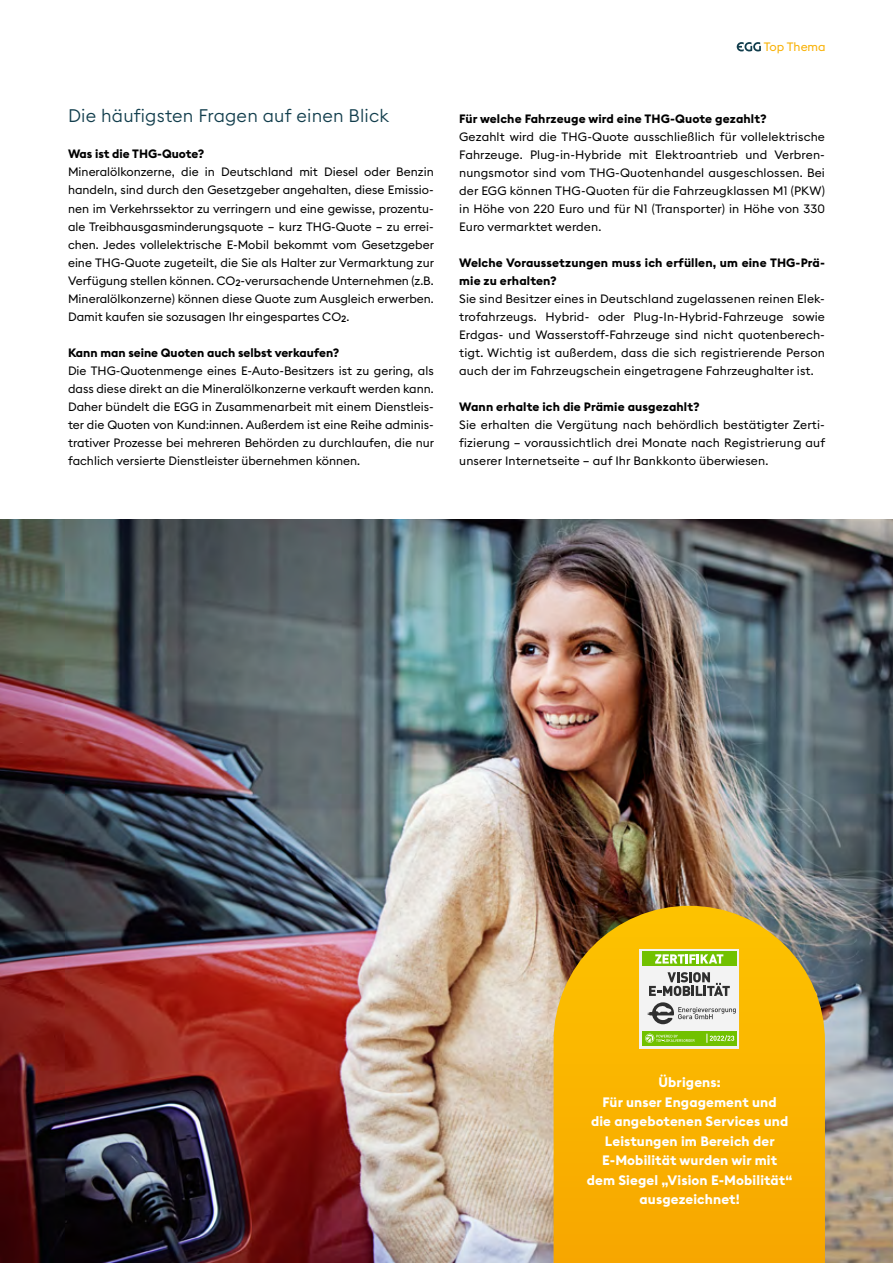
<style>
.page{position:relative;width:893px;height:1263px;background:#fff}
.page>*{position:absolute;margin:0;border:0;box-sizing:border-box;transform-origin:0 0}
.t1{font:300 18px "Euclid Square";letter-spacing:.01em;color:#113d4c}
.t2{font:700 13.5px/19.5px "Euclid Square";letter-spacing:.01em;color:#fff;text-align:center}
.t3{font:12px/18px "Euclid Square";color:#000;text-align:justify}
.t4{font:700 12px/18px "Euclid Square";letter-spacing:.01em;color:#000}
.t5{font:12px "Euclid Square";color:#f9b000}
.s1{font-size:15px}
</style>
<div class="page">
<img style="left:0;top:519px;width:893px;height:744px">
<svg style="left:737px;top:42px;width:24px;height:9px"></svg>
<svg style="left:554px;top:906px;width:271px;height:357px"></svg>
<svg style="left:639px;top:948px;width:100px;height:100px"></svg>
<h1 class="t1" style="left:68px;top:105px;width:323px">Die häufigsten Fragen auf einen Blick</h1>
<p class="t4" style="left:68px;top:146px;width:138px">Was ist die THG-Quote?</p>
<p class="t3" style="left:68px;top:163px;width:367px">Mineralölkonzerne, die in Deutschland mit Diesel oder Benzin handeln, sind durch den Gesetzgeber angehalten, diese Emissio&shy;nen im Verkehrssektor zu verringern und eine gewisse, prozentu&shy;ale Treibhausgasminderungsquote – kurz THG-Quote – zu errei&shy;chen. Jedes vollelektrische E-Mobil bekommt vom Gesetzgeber eine THG-Quote zugeteilt, die Sie als Halter zur Vermarktung zur Verfügung stellen können. CO<span class="s1">2</span>-verursachende Unternehmen (z.B.<br>Mineralölkonzerne) können diese Quote zum Ausgleich erwerben.<br>Damit kaufen sie sozusagen Ihr eingespartes CO<span class="s1">2</span>.</p>
<p class="t4" style="left:68px;top:344px;width:273px">Kann man seine Quoten auch selbst verkaufen?</p>
<p class="t3" style="left:68px;top:361px;width:367px">Die THG-Quotenmenge eines E-Auto-Besitzers ist zu gering, als dass diese direkt an die Mineralölkonzerne verkauft werden kann.<br>Daher bündelt die EGG in Zusammenarbeit mit einem Dienstleis&shy;ter die Quoten von Kund:innen. Außerdem ist eine Reihe adminis&shy;trativer Prozesse bei mehreren Behörden zu durchlaufen, die nur fachlich versierte Dienstleister übernehmen können.</p>
<p class="t5" style="left:764px;top:39px;width:63px">Top Thema</p>
<p class="t4" style="left:459px;top:110px;width:309px">Für welche Fahrzeuge wird eine THG-Quote gezahlt?</p>
<p class="t3" style="left:459px;top:128px;width:367px">Gezahlt wird die THG-Quote ausschließlich für vollelektrische Fahrzeuge. Plug-in-Hybride mit Elektroantrieb und Verbren&shy;nungsmotor sind vom THG-Quotenhandel ausgeschlossen. Bei der EGG können THG-Quoten für die Fahrzeugklassen M1 (PKW) in Höhe von 220 Euro und für N1 (Transporter) in Höhe von 330<br>Euro vermarktet werden.</p>
<p class="t4" style="left:459px;top:254px;width:367px">Welche Voraussetzungen muss ich erfüllen, um eine THG-Prä&shy;mie zu erhalten?</p>
<p class="t3" style="left:459px;top:290px;width:367px">Sie sind Besitzer eines in Deutschland zugelassenen reinen Elek&shy;trofahrzeugs. Hybrid- oder Plug-In-Hybrid-Fahrzeuge sowie Erdgas- und Wasserstoff-Fahrzeuge sind nicht quotenberech&shy;tigt. Wichtig ist außerdem, dass die sich registrierende Person auch der im Fahrzeugschein eingetragene Fahrzeughalter ist.</p>
<p class="t4" style="left:459px;top:398px;width:242px">Wann erhalte ich die Prämie ausgezahlt?</p>
<p class="t3" style="left:459px;top:416px;width:367px">Sie erhalten die Vergütung nach behördlich bestätigter Zerti&shy;fizierung – voraussichtlich drei Monate nach Registrierung auf unserer Internetseite – auf Ihr Bankkonto überwiesen.</p>
<p class="t2" style="left:587px;top:1073px;width:207px">Übrigens:<br>Für unser Engagement und<br>die angebotenen Services und<br>Leistungen im Bereich der<br>E-Mobilität wurden wir mit dem Siegel „Vision E-Mobilität“ ausgezeichnet!</p>
</div>
